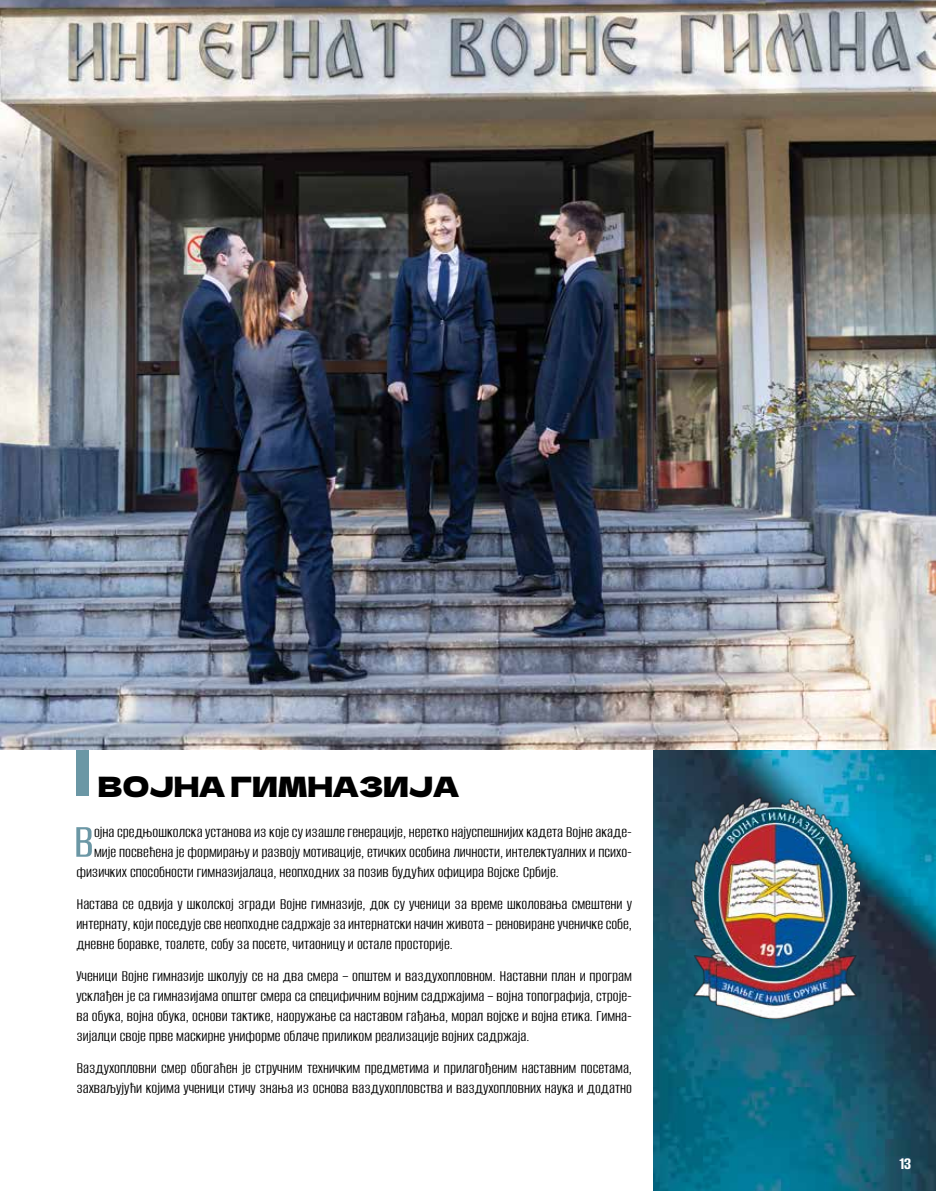
<style>
.page{position:relative;width:936px;height:1191px;background:#fff}
.page>*{position:absolute;margin:0;border:0;box-sizing:border-box;transform-origin:0 0}
.t1{font:100 49.95px "Alumni Sans";color:#6b97a5}
.t2{font:27.9px "Dela Gothic One";letter-spacing:-.01em;color:#000}
.t3{font:100 18px "Alumni Sans";color:#fff}
.t4{font:100 16.5px/19.8px "Alumni Sans";color:#000;text-align:justify}
</style>
<div class="page">
<div style="left:77px;top:587px;width:12px;height:209px;background:#6b97a5"></div>
<img style="left:653px;top:749px;width:282px;height:442px">
<img style="left:0;top:0;width:935px;height:749px">
<img style="left:691px;top:797px;width:168px;height:221px">
<h2 class="t2" style="left:98px;top:765px;width:363px">ВОЈНА ГИМНАЗИЈА</h2>
<h1 class="t1" style="left:73px;top:816px;width:22px">В</h1>
<p class="t4" style="left:94px;top:823px;width:539px">ојна средњошколска установа из које су изашле генерације, неретко најуспешнијих кадета Војне акаде-</p>
<p class="t4" style="left:94px;top:842px;width:539px">мије посвећена је формирању и развоју мотивације, етичких особина личности, интелектуалних и психо-</p>
<p class="t4" style="left:76px;top:862px;width:484px">физичких способности гимназијалаца, неопходних за позив будућих официра Војске Србије.</p>
<p class="t4" style="left:76px;top:895px;width:557px">Настава се одвија у школској згради Војне гимназије, док су ученици за време школовања смештени у интернату, који поседује све неопходне садржаје за интернатски начин живота – реновиране ученичке собе, дневне боравке, тоалете, собу за посете, читаоницу и остале просторије.</p>
<p class="t4" style="left:76px;top:967px;width:557px">Ученици Војне гимназије школују се на два смера – општем и ваздухопловном. Наставни план и програм усклађен је са гимназијама општег смера са специфичним војним садржајима – војна топографија, строје&shy;ва обука, војна обука, основи тактике, наоружање са наставом гађања, морал војске и војна етика. Гимна&shy;зијалци своје прве маскирне униформе облаче приликом реализације војних садржаја.</p>
<p class="t4" style="left:76px;top:1059px;width:557px">Ваздухопловни смер обогаћен је стручним техничким предметима и прилагођеним наставним посетама, захваљујући којима ученици стичу знања из основа ваздухопловства и ваздухопловних наука и додатно</p>
<p class="t3" style="left:899px;top:1155px;width:13px">13</p>
</div>
